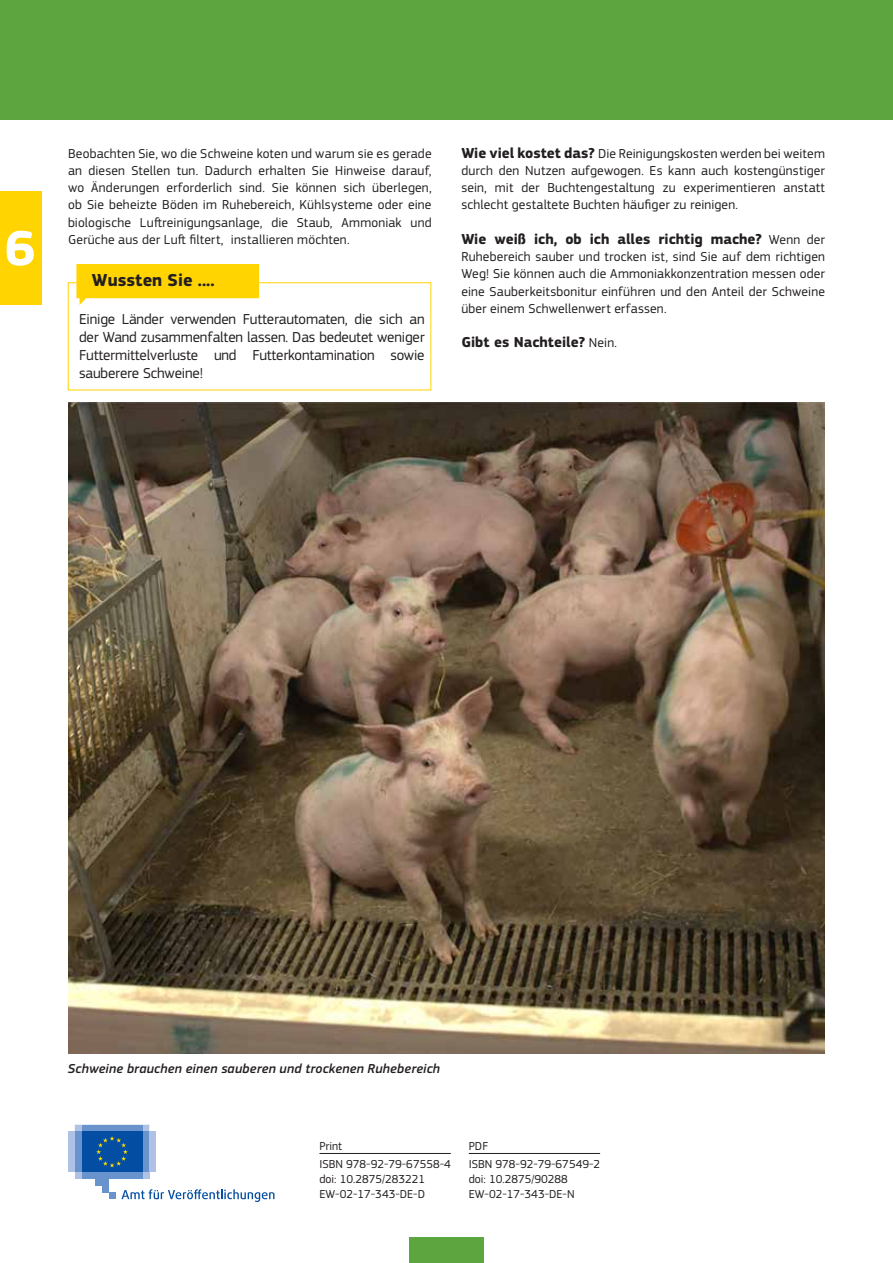
<style>
.page{position:relative;width:893px;height:1263px;background:#fff}
.page>*{position:absolute;margin:0;border:0;box-sizing:border-box;transform-origin:0 0}
.t1{font:700 51.45px "EC Square Sans Pro";color:#fff}
.t2{font:700 18px "EC Square Sans Pro";color:#231f20}
.t3{font:15px/18px "EC Square Sans Pro";letter-spacing:-.01em;color:#231f20;text-align:justify}
.t4{font:700 15px "EC Square Sans Pro";color:#231f20}
.t5{font:13.5px/17.2px "EC Square Sans Pro";letter-spacing:.015em;color:#231f20;text-align:justify}
.t6{font:italic 500 13.5px "EC Square Sans Pro";letter-spacing:.015em;color:#231f20}
.t7{font:12px/18px "EC Square Sans Pro";color:#231f20}
.s1{font-weight:700;font-size:15px}
.s2{font-weight:400;font-size:13.5px}
</style>
<div class="page">
<div style="left:0;top:0;width:893px;height:119px;background:#5ca53f"></div>
<div style="left:409px;top:1237px;width:75px;height:26px;background:#5ca53f"></div>
<svg style="left:76px;top:264px;width:183px;height:41px;background:#ffdb2a"></svg>
<img style="left:68px;top:403px;width:757px;height:651px">
<div style="left:0;top:191px;width:41px;height:114px;background:#ffd400"></div>
<hr style="left:319px;top:1153px;width:132px;height:1px;background:#231f20">
<hr style="left:469px;top:1153px;width:131px;height:1px;background:#231f20">
<div style="left:75px;top:1172px;width:74px;height:7px;background:#afc1e4"></div>
<div style="left:82px;top:1172px;width:60px;height:7px;background:#6993cd"></div>
<div style="left:142px;top:1131px;width:7px;height:41px;background:#6993cd"></div>
<div style="left:149px;top:1131px;width:7px;height:41px;background:#afc1e4"></div>
<div style="left:75px;top:1131px;width:7px;height:41px;background:#6993cd"></div>
<div style="left:68px;top:1131px;width:7px;height:41px;background:#afc1e4"></div>
<div style="left:95px;top:1172px;width:14px;height:13px;background:#6993cd"></div>
<div style="left:102px;top:1172px;width:7px;height:20px;background:#6993cd"></div>
<div style="left:109px;top:1192px;width:6px;height:7px;background:#6993cd"></div>
<div style="left:82px;top:1131px;width:60px;height:41px;background:#034ea2"></div>
<svg style="left:75px;top:1125px;width:74px;height:42px"></svg>
<svg style="left:121px;top:1189px;width:153px;height:13px"></svg>
<h1 class="t1" style="left:5px;top:217px;width:32px">6</h1>
<p class="t5" style="left:68px;top:145px;width:365px">Beobachten Sie, wo die Schweine koten und warum sie es gerade an diesen Stellen tun. Dadurch erhalten Sie Hinweise darauf, wo Änderungen erforderlich sind. Sie können sich überlegen, ob Sie beheizte Böden im Ruhebereich, Kühlsysteme oder eine biologische Luftreinigungsanlage, die Staub, Ammoniak und Gerüche aus der Luft filtert, installieren möchten.</p>
<p class="t5" style="left:461px;top:145px;width:365px"><span class="s1">Wie viel kostet das?</span> Die Reinigungskosten werden bei weitem durch den Nutzen aufgewogen. Es kann auch kostengünstiger sein, mit der Buchtengestaltung zu experimentieren anstatt schlecht gestaltete Buchten häufiger zu reinigen.</p>
<p class="t4" style="left:461px;top:230px;width:365px">Wie weiß ich, ob ich alles richtig mache? <span class="s2">Wenn der</span></p>
<p class="t5" style="left:461px;top:248px;width:365px">Ruhebereich sauber und trocken ist, sind Sie auf dem richtigen Weg! Sie können auch die Ammoniakkonzentration messen oder eine Sauberkeitsbonitur einführen und den Anteil der Schweine über einem Schwellenwert erfassen.</p>
<p class="t4" style="left:461px;top:333px;width:157px">Gibt es Nachteile? <span class="s2">Nein.</span></p>
<h2 class="t2" style="left:92px;top:269px;width:124px">Wussten Sie ....</h2>
<p class="t3" style="left:79px;top:311px;width:347px">Einige Länder verwenden Futterautomaten, die sich an der Wand zusammenfalten lassen. Das bedeutet weniger Futtermittelverluste und Futterkontamination sowie sauberere Schweine!</p>
<p class="t6" style="left:68px;top:1060px;width:374px">Schweine brauchen einen sauberen und trockenen Ruhebereich</p>
<p class="t7" style="left:319px;top:1137px;width:133px">Print<br>ISBN 978-92-79-67558-4</p>
<p class="t7" style="left:319px;top:1172px;width:107px;line-height:15px">doi: 10.2875/283221<br>EW-02-17-343-DE-D</p>
<p class="t7" style="left:469px;top:1137px;width:133px">PDF<br>ISBN 978-92-79-67549-2</p>
<p class="t7" style="left:469px;top:1172px;width:107px;line-height:15px">doi: 10.2875/90288<br>EW-02-17-343-DE-N</p>
</div>
